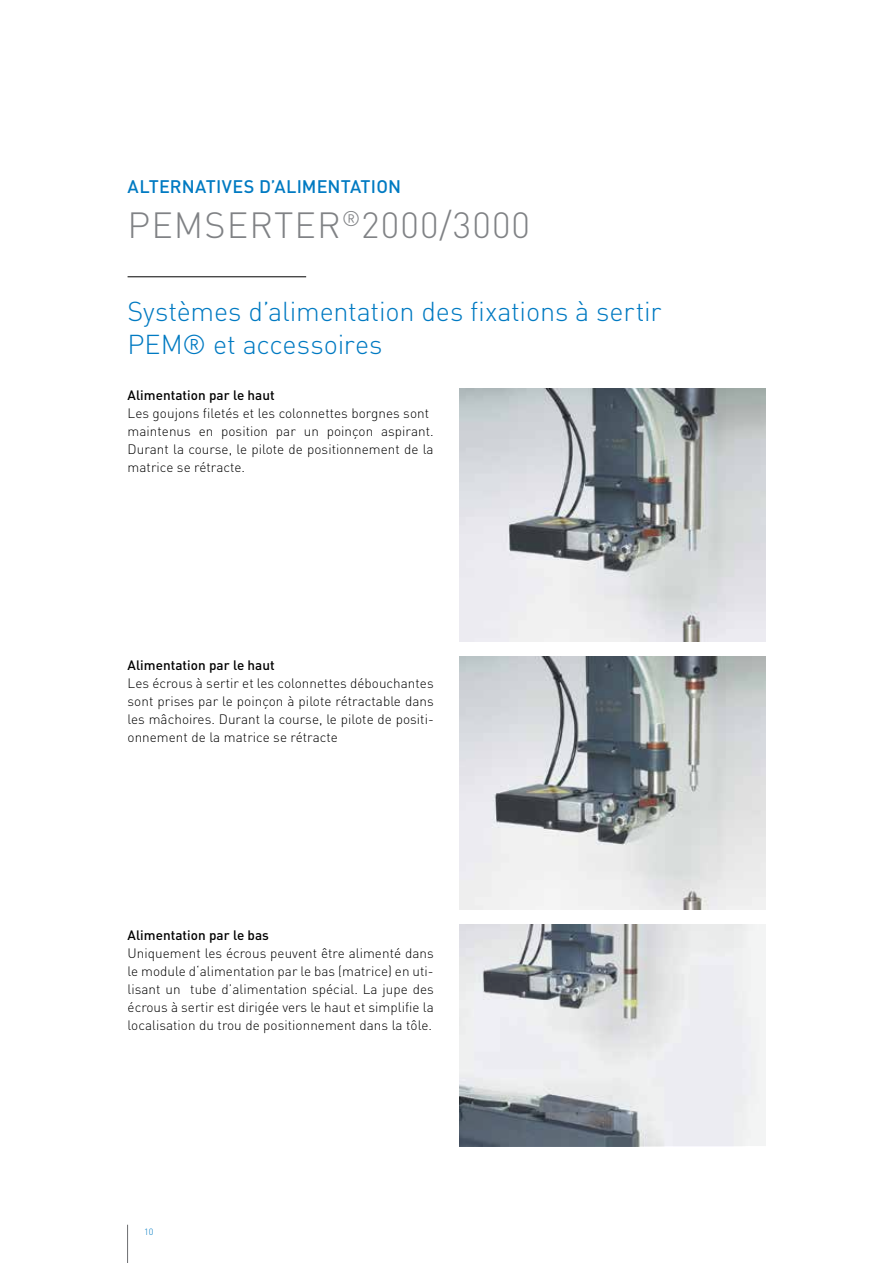
<style>
.page{position:relative;width:893px;height:1263px;background:#fff}
.page>*{position:absolute;margin:0;border:0;box-sizing:border-box;transform-origin:0 0}
.t1{font:300 36px "DINOT";letter-spacing:.03em;color:#808285}
.t2{font:300 27px/33px "DINOT";letter-spacing:-.005em;color:#007ac2}
.t3{font:500 18px "DINOT";letter-spacing:.01em;color:#007ac2}
.t4{font:300 13.5px/18px "DINOT";letter-spacing:.005em;color:#000;text-align:justify}
.t5{font:500 13.5px "DINOT";letter-spacing:.005em;color:#000}
.t6{font:300 9px "DINOT";color:#007ac2}
</style>
<div class="page">
<hr style="left:127px;top:1225px;width:1px;height:38px;background:#6d6e71">
<img style="left:459px;top:925px;width:306px;height:221px">
<img style="left:459px;top:657px;width:306px;height:253px">
<img style="left:459px;top:389px;width:306px;height:253px">
<hr style="left:128px;top:276px;width:178px;height:1px;background:#000">
<h3 class="t3" style="left:128px;top:174px;width:275px">ALTERNATIVES D’ALIMENTATION</h3>
<h1 class="t1" style="left:128px;top:200px;width:404px">PEMSERTER<sup>®</sup>2000/3000</h1>
<h2 class="t2" style="left:128px;top:293px;width:535px">Systèmes d’alimentation des fixations à sertir<br>PEM® et accessoires</h2>
<p class="t5" style="left:128px;top:386px;width:149px">Alimentation par le haut</p>
<p class="t4" style="left:128px;top:403px;width:308px;text-align:left">Les goujons filetés et les colonnettes borgnes sont maintenus en position par un poinçon aspirant.<br>Durant la course, le pilote de positionnement de la matrice se rétracte.</p>
<p class="t5" style="left:128px;top:656px;width:149px">Alimentation par le haut</p>
<p class="t4" style="left:128px;top:673px;width:308px">Les écrous à sertir et les colonnettes débouchantes sont prises par le poinçon à pilote rétractable dans les mâchoires. Durant la course, le pilote de positi&shy;onnement de la matrice se rétracte</p>
<p class="t5" style="left:128px;top:926px;width:143px">Alimentation par le bas</p>
<p class="t4" style="left:128px;top:943px;width:308px">Uniquement les écrous peuvent être alimenté dans le module d‘alimentation par le bas (matrice) en uti&shy;lisant un tube d’alimentation spécial. La jupe des écrous à sertir est dirigée vers le haut et simplifie la localisation du trou de positionnement dans la tôle.</p>
<p class="t6" style="left:144px;top:1225px;width:11px">10</p>
</div>
